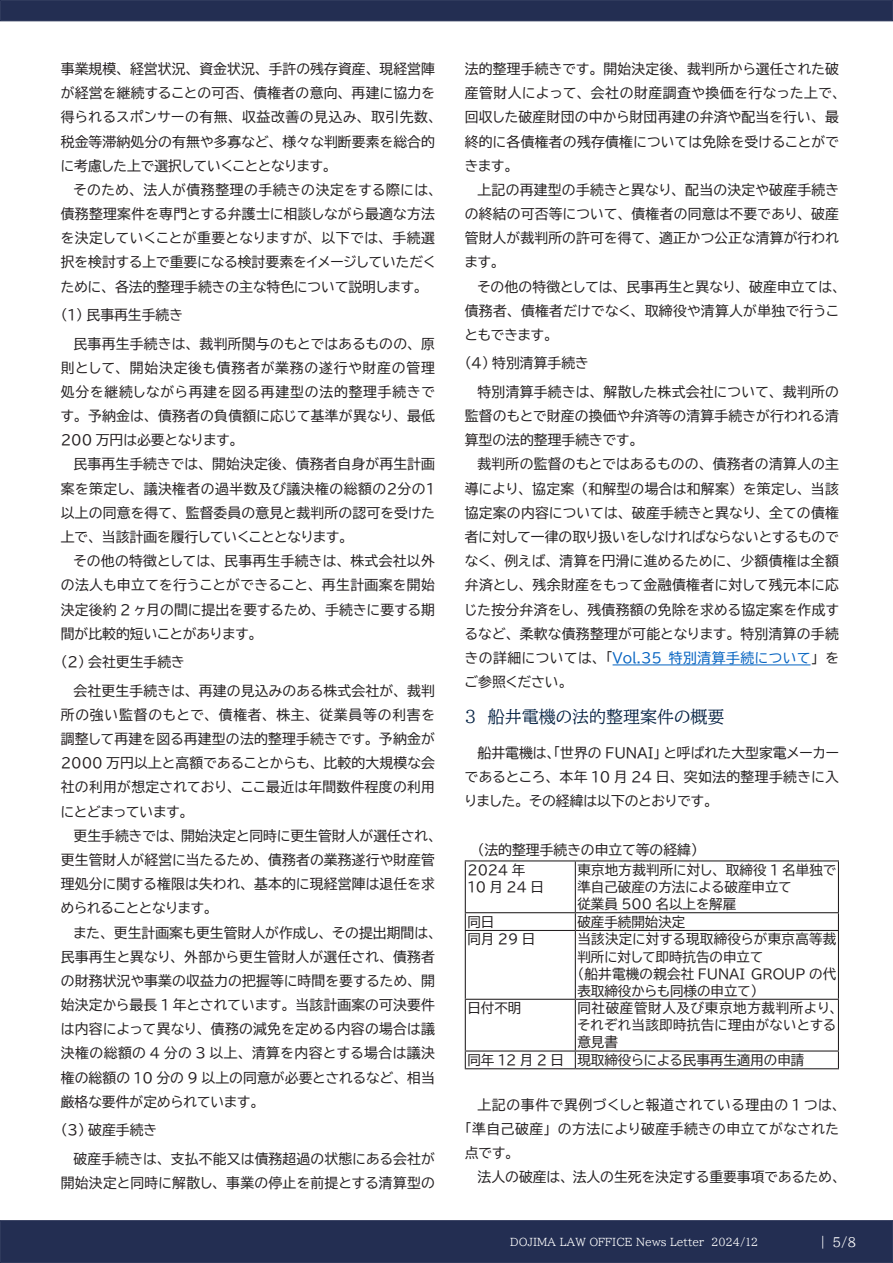
<style>
.page{position:relative;width:893px;height:1263px;background:#fff}
.page>*{position:absolute;margin:0;border:0;box-sizing:border-box;transform-origin:0 0}
.t1{font:16.95px "BIZUDP Mincho";color:#001e40}
.t2{font:13.8px/24.2px "BIZUDP Gothic";letter-spacing:.01em;color:#231f20;text-align:justify}
.t3{font:13.5px/17px "BIZUDP Gothic";color:#231f20}
.t4{font:13.5px "BIZUDP Gothic";letter-spacing:.05em;color:#231f20}
.t5{font:13.5px "BIZUDP Gothic";letter-spacing:.025em;color:#231f20}
.t6{font:12.75px "BIZUDP Mincho";color:#fff}
.t7{font:10.65px "BIZUDP Mincho";color:#fff}
.s1{color:#0563c1}
</style>
<div class="page">
<div style="left:0;top:1220px;width:893px;height:43px;background:#232e52;border:1px solid #232e52"></div>
<div style="left:0;top:0;width:893px;height:21px;background:#232e52;border:1px solid #232e52"></div>
<hr style="left:613px;top:665px;width:197px;height:1px;background:#0563c1">
<hr style="left:465px;top:860px;width:110px;height:1px;background:#231f20">
<hr style="left:465px;top:861px;width:1px;height:51px;background:#231f20">
<hr style="left:575px;top:860px;width:264px;height:1px;background:#231f20">
<hr style="left:575px;top:861px;width:1px;height:51px;background:#231f20">
<hr style="left:838px;top:861px;width:1px;height:51px;background:#231f20">
<hr style="left:465px;top:912px;width:110px;height:1px;background:#231f20">
<svg style="left:465px;top:913px;width:1px;height:17px"></svg>
<hr style="left:575px;top:912px;width:264px;height:1px;background:#231f20">
<svg style="left:575px;top:913px;width:1px;height:17px"></svg>
<svg style="left:838px;top:913px;width:1px;height:17px"></svg>
<hr style="left:465px;top:930px;width:110px;height:1px;background:#231f20">
<hr style="left:465px;top:931px;width:1px;height:68px;background:#231f20">
<hr style="left:575px;top:930px;width:264px;height:1px;background:#231f20">
<hr style="left:575px;top:931px;width:1px;height:68px;background:#231f20">
<hr style="left:838px;top:931px;width:1px;height:68px;background:#231f20">
<hr style="left:465px;top:999px;width:110px;height:1px;background:#231f20">
<hr style="left:465px;top:1000px;width:1px;height:50px;background:#231f20">
<hr style="left:575px;top:999px;width:264px;height:1px;background:#231f20">
<hr style="left:575px;top:1000px;width:1px;height:50px;background:#231f20">
<hr style="left:838px;top:1000px;width:1px;height:50px;background:#231f20">
<hr style="left:465px;top:1050px;width:110px;height:1px;background:#231f20">
<svg style="left:465px;top:1051px;width:1px;height:17px"></svg>
<hr style="left:575px;top:1050px;width:264px;height:1px;background:#231f20">
<svg style="left:575px;top:1051px;width:1px;height:17px"></svg>
<svg style="left:838px;top:1051px;width:1px;height:17px"></svg>
<hr style="left:465px;top:1068px;width:110px;height:1px;background:#231f20">
<hr style="left:575px;top:1068px;width:264px;height:1px;background:#231f20">
<p class="t2" style="left:61px;top:57px;width:377px">事業規模、経営状況、資金状況、手許の残存資産、現経営陣が経営を継続することの可否、債権者の意向、再建に協力を得られるスポンサーの有無、収益改善の見込み、取引先数、税金等滞納処分の有無や多寡など、様々な判断要素を総合的に考慮した上で選択していくこととなります。</p>
<p class="t2" style="left:61px;top:178px;width:377px;text-indent:13px">そのため、法人が債務整理の手続きの決定をする際には、債務整理案件を専門とする弁護士に相談しながら最適な方法を決定していくことが重要となりますが、以下では、手続選択を検討する上で重要になる検討要素をイメージしていただくために、各法的整理手続きの主な特色について説明します。</p>
<p class="t2" style="left:74px;top:301px;width:363px;line-height:28.5px;text-indent:-13px">(1) 民事再生手続き<br>民事再生手続きは、裁判所関与のもとではあるものの、原</p>
<p class="t2" style="left:61px;top:355px;width:376px">則として、開始決定後も債務者が業務の遂行や財産の管理処分を継続しながら再建を図る再建型の法的整理手続きです。予納金は、債務者の負債額に応じて基準が異なり、最低200 万円は必要となります。</p>
<p class="t2" style="left:61px;top:452px;width:376px;text-indent:13px">民事再生手続きでは、開始決定後、債務者自身が再生計画案を策定し、議決権者の過半数及び議決権の総額の２分の１以上の同意を得て、監督委員の意見と裁判所の認可を受けた上で、当該計画を履行していくこととなります。</p>
<p class="t2" style="left:61px;top:549px;width:376px;text-indent:13px">その他の特徴としては、民事再生手続きは、株式会社以外の法人も申立てを行うことができること、再生計画案を開始決定後約 2 ヶ月の間に提出を要するため、手続きに要する期間が比較的短いことがあります。</p>
<p class="t2" style="left:74px;top:648px;width:363px;line-height:28.5px;text-indent:-13px">(2) 会社更生手続き<br>会社更生手続きは、再建の見込みのある株式会社が、裁判</p>
<p class="t2" style="left:61px;top:702px;width:376px">所の強い監督のもとで、債権者、株主、従業員等の利害を調整して再建を図る再建型の法的整理手続きです。予納金が2000 万円以上と高額であることからも、比較的大規模な会社の利用が想定されており、ここ最近は年間数件程度の利用にとどまっています。</p>
<p class="t2" style="left:61px;top:823px;width:377px;text-indent:13px">更生手続きでは、開始決定と同時に更生管財人が選任され、更生管財人が経営に当たるため、債務者の業務遂行や財産管理処分に関する権限は失われ、基本的に現経営陣は退任を求められることとなります。</p>
<p class="t2" style="left:61px;top:920px;width:377px;text-indent:13px">また、更生計画案も更生管財人が作成し、その提出期間は、民事再生と異なり、外部から更生管財人が選任され、債務者の財務状況や事業の収益力の把握等に時間を要するため、開始決定から最長 1 年とされています。当該計画案の可決要件は内容によって異なり、債務の減免を定める内容の場合は議決権の総額の 4 分の 3 以上、清算を内容とする場合は議決権の総額の 10 分の 9 以上の同意が必要とされるなど、相当厳格な要件が定められています。</p>
<p class="t2" style="left:74px;top:1116px;width:363px;line-height:28.5px;text-indent:-13px">(3) 破産手続き<br>破産手続きは、支払不能又は債務超過の状態にある会社が</p>
<p class="t2" style="left:61px;top:1170px;width:376px">開始決定と同時に解散し、事業の停止を前提とする清算型の</p>
<p class="t2" style="left:465px;top:57px;width:377px">法的整理手続きです。開始決定後、裁判所から選任された破産管財人によって、会社の財産調査や換価を行なった上で、回収した破産財団の中から財団再建の弁済や配当を行い、最終的に各債権者の残存債権については免除を受けることができます。</p>
<p class="t2" style="left:465px;top:178px;width:376px;text-indent:13px">上記の再建型の手続きと異なり、配当の決定や破産手続きの終結の可否等について、債権者の同意は不要であり、破産管財人が裁判所の許可を得て、適正かつ公正な清算が行われます。</p>
<p class="t2" style="left:465px;top:274px;width:377px;text-indent:13px">その他の特徴としては、民事再生と異なり、破産申立ては、債務者、債権者だけでなく、取締役や清算人が単独で行うこともできます。</p>
<p class="t2" style="left:477px;top:349px;width:363px;line-height:28.5px;text-indent:-13px">(4) 特別清算手続き<br>特別清算手続きは、解散した株式会社について、裁判所の</p>
<p class="t2" style="left:465px;top:404px;width:376px">監督のもとで財産の換価や弁済等の清算手続きが行われる清算型の法的整理手続きです。</p>
<p class="t2" style="left:465px;top:452px;width:376px;text-indent:13px">裁判所の監督のもとではあるものの、債務者の清算人の主導により、協定案（和解型の場合は和解案）を策定し、当該協定案の内容については、破産手続きと異なり、全ての債権者に対して一律の取り扱いをしなければならないとするものでなく、例えば、清算を円滑に進めるために、少額債権は全額弁済とし、残余財産をもって金融債権者に対して残元本に応じた按分弁済をし、残債務額の免除を求める協定案を作成するなど、柔軟な債務整理が可能となります。特別清算の手続きの詳細については、「<span class="s1">Vol.35 特別清算手続について</span>」をご参照ください。</p>
<p class="t1" style="left:465px;top:708px;width:261px">３　船井電機の法的整理案件の概要</p>
<p class="t2" style="left:465px;top:740px;width:376px;text-indent:13px">船井電機は、「世界の FUNAI」と呼ばれた大型家電メーカーであるところ、本年 10 月 24 日、突如法的整理手続きに入りました。その経緯は以下のとおりです。</p>
<p class="t2" style="left:477px;top:837px;width:222px">（法的整理手続きの申立て等の経緯）</p>
<p class="t3" style="left:467px;top:861px;width:78px">2024 年<br>10月24日</p>
<p class="t3" style="left:577px;top:861px;width:260px">東京地方裁判所に対し、取締役 1 名単独で準自己破産の方法による破産申立て<br>従業員 500 名以上を解雇</p>
<p class="t3" style="left:467px;top:913px;width:28px">同日</p>
<p class="t3" style="left:577px;top:913px;width:109px">破産手続開始決定</p>
<p class="t3" style="left:467px;top:931px;width:69px">同月 29 日</p>
<p class="t3" style="left:577px;top:931px;width:260px">当該決定に対する現取締役らが東京高等裁判所に対して即時抗告の申立て<br>（船井電機の親会社 FUNAI GROUP の代表取締役からも同様の申立て）</p>
<p class="t3" style="left:467px;top:1000px;width:55px">日付不明</p>
<p class="t4" style="left:577px;top:1001px;width:262px">同社破産管財人及び東京地方裁判所より、</p>
<p class="t5" style="left:577px;top:1018px;width:260px">それぞれ当該即時抗告に理由がないとする</p>
<p class="t3" style="left:577px;top:1034px;width:42px">意見書</p>
<p class="t3" style="left:467px;top:1051px;width:338px">同年 12 月 2 日 現取締役らによる民事再生適用の申請</p>
<p class="t2" style="left:465px;top:1092px;width:377px;text-indent:13px">上記の事件で異例づくしと報道されている理由の 1 つは、「準自己破産」の方法により破産手続きの申立てがなされた点です。</p>
<p class="t2" style="left:477px;top:1165px;width:364px">法人の破産は、法人の生死を決定する重要事項であるため、</p>
<p class="t7" style="left:510px;top:1236px;width:249px">DOJIMA LAW OFFICE News Letter 2024/12</p>
<p class="t6" style="left:816px;top:1235px;width:41px">｜ 5/8</p>
</div>
